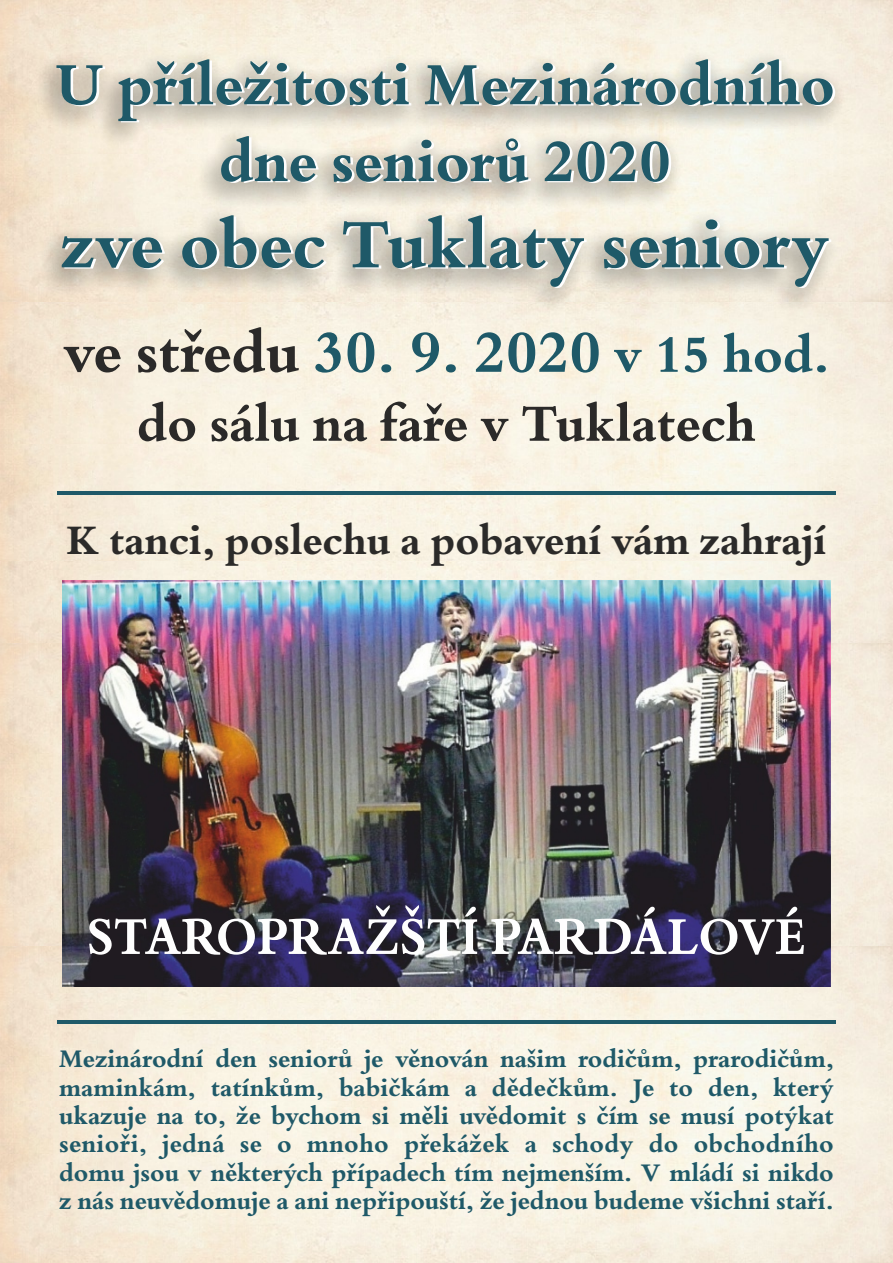
<style>
.page{position:relative;width:893px;height:1263px;background:#fff}
.page>*{position:absolute;margin:0;border:0;box-sizing:border-box;transform-origin:0 0}
.t1{font:700 74.25px "Bembo Book MT Pro";color:#1f5968}
.t2{font:700 64.05px/76.8px "Bembo Book MT Pro";color:#1f5968;text-align:center}
.t3{font:700 63.6px "Bembo Book MT Pro";color:#1f5968}
.t4{font:700 56.85px "Bembo Book MT Pro";color:#fefefe;scale:.91 1}
.t5{font:700 55.95px "Bembo Book MT Pro";color:#2b2a29}
.t6{font:700 44.85px "Bembo Book MT Pro";color:#2b2a29}
.t7{font:700 27.15px/28.3px "Bembo Book MT Pro";color:#1f5968;text-align:justify}
.s1{color:#2b2a29}
.s2{font-size:55.95px}
</style>
<div class="page">
<img style="left:0;top:443px;width:893px;height:119px">
<img style="left:0;top:562px;width:893px;height:81px">
<img style="left:0;top:643px;width:893px;height:154px">
<img style="left:0;top:797px;width:893px;height:149px">
<img style="left:0;top:946px;width:893px;height:155px">
<div style="left:16px;top:34px;width:845px;height:296px;background:#2b2a29;opacity:.49"></div>
<img style="left:63px;top:581px;width:767px;height:406px">
<hr style="left:57px;top:1021px;width:779px;height:3px;background:#1f5968">
<hr style="left:57px;top:491px;width:779px;height:3px;background:#1f5968">
<h2 class="t2" style="left:55px;top:52px;width:781px">U příležitosti Mezinárodního dne seniorů 2020</h2>
<h1 class="t1" style="left:60px;top:215px;width:771px">zve obec Tuklaty seniory</h1>
<h3 class="t3" style="left:63px;top:327px;width:768px"><span class="s1">ve středu</span> 30. 9. 2020 <span class="s2">v 15 hod.</span></h3>
<h3 class="t5" style="left:137px;top:401px;width:620px">do sálu na faře v Tuklatech</h3>
<h3 class="t6" style="left:67px;top:523px;width:761px">K tanci, poslechu a pobavení vám zahrají</h3>
<h3 class="t4" style="left:87px;top:913px;width:791px">STAROPRAŽŠTÍ PARDÁLOVÉ</h3>
<p class="t7" style="left:59px;top:1047px;width:776px">Mezinárodní den seniorů je věnován našim rodičům, prarodičům, maminkám, tatínkům, babičkám a dědečkům. Je to den, který ukazuje na to, že bychom si měli uvědomit s čím se musí potýkat senioři, jedná se o mnoho překážek a schody do obchodního domu jsou v některých případech tím nejmenším. V mládí si nikdo z nás neuvědomuje a ani nepřipouští, že jednou budeme všichni staří.</p>
</div>
